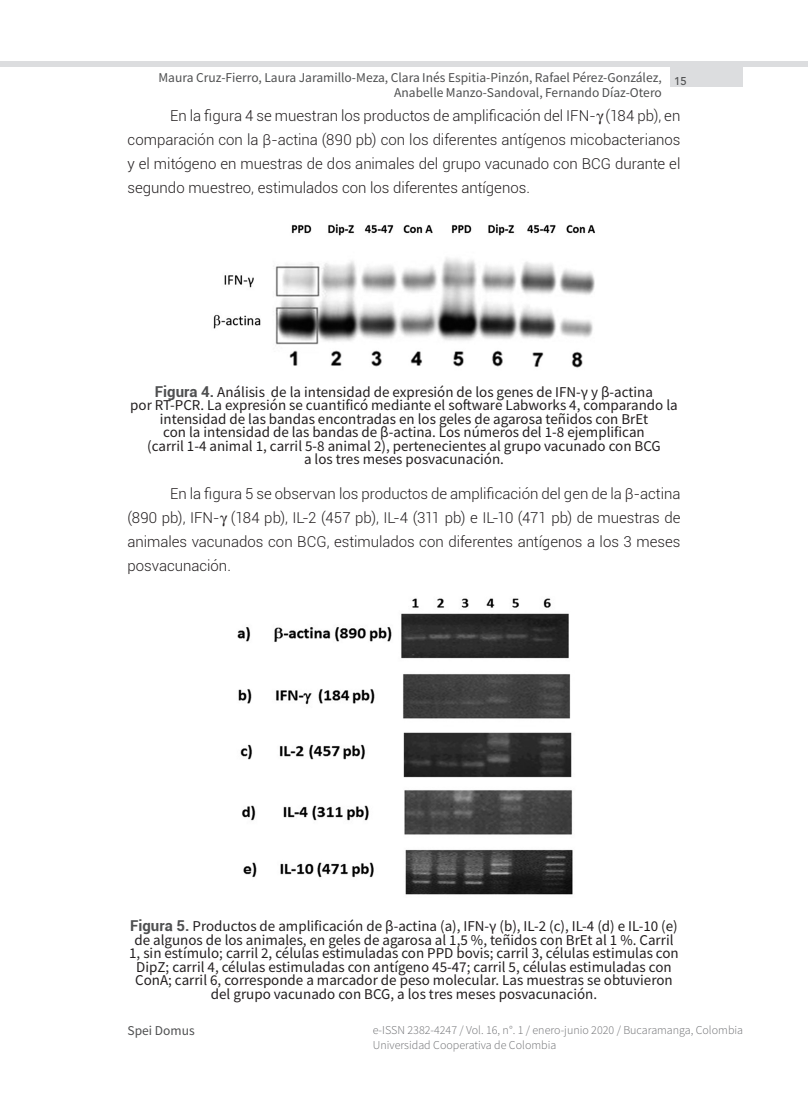
<style>
.page{position:relative;width:808px;height:1106px;background:#fff}
.page>*{position:absolute;margin:0;border:0;box-sizing:border-box;transform-origin:0 0}
.t1{font:15px/13.5px "Source Sans Pro";color:#231f20;text-align:center}
.t2{font:300 15px/24px "Roboto";color:#231f20;text-align:justify}
.t3{font:13.5px/15px "Source Sans Pro";color:#4e4f50}
.t4{font:300 12px/14.4px "Source Sans Pro";color:#6c6d70}
.s1{font-family:"Roboto";font-weight:700;color:#4e4f50}
</style>
<div class="page">
<div style="left:0;top:61px;width:808px;height:6px;background:#dcdddf"></div>
<div style="left:671px;top:63px;width:72px;height:24px;background:#dcdddf"></div>
<img style="left:213px;top:224px;width:382px;height:144px">
<img style="left:237px;top:598px;width:336px;height:297px">
<p class="t3" style="left:394px;top:70px;width:294px;text-indent:-236px">Maura Cruz-Fierro, Laura Jaramillo-Meza, Clara Inés Espitia-Pinzón, Rafael Pérez-González, <sub>15<br></sub>Anabelle Manzo-Sandoval, Fernando Díaz-Otero</p>
<p class="t2" style="left:128px;top:103px;width:554px;text-indent:43px">En la figura 4 se muestran los productos de amplificación del IFN- (184 pb), en comparación con la β-actina (890 pb) con los diferentes antígenos micobacterianos y el mitógeno en muestras de dos animales del grupo vacunado con BCG durante el segundo muestreo, estimulados con los diferentes antígenos.</p>
<p class="t1" style="left:130px;top:385px;width:549px"><span class="s1">Figura 4.</span> Análisis de la intensidad de expresión de los genes de IFN-γ y β-actina<br>por RT-PCR. La expresión se cuantificó mediante el software Labworks 4, comparando la intensidad de las bandas encontradas en los geles de agarosa teñidos con BrEt<br>con la intensidad de las bandas de β-actina. Los números del 1-8 ejemplifican<br>(carril 1-4 animal 1, carril 5-8 animal 2), pertenecientes al grupo vacunado con BCG<br>a los tres meses posvacunación.</p>
<p class="t2" style="left:128px;top:481px;width:554px;text-indent:43px">En la figura 5 se observan los productos de amplificación del gen de la β-actina (890 pb), IFN- (184 pb), IL-2 (457 pb), IL-4 (311 pb) e IL-10 (471 pb) de muestras de animales vacunados con BCG, estimulados con diferentes antígenos a los 3 meses posvacunación.</p>
<p class="t1" style="left:129px;top:919px;width:551px"><span class="s1">Figura 5.</span> Productos de amplificación de β-actina (a), IFN-γ (b), IL-2 (c), IL-4 (d) e IL-10 (e) de algunos de los animales, en geles de agarosa al 1,5 %, teñidos con BrEt al 1 %. Carril 1, sin estímulo; carril 2, células estimuladas con PPD bovis; carril 3, células estimulas con DipZ; carril 4, células estimuladas con antígeno 45-47; carril 5, células estimuladas con ConA; carril 6, corresponde a marcador de peso molecular. Las muestras se obtuvieron del grupo vacunado con BCG, a los tres meses posvacunación.</p>
<p class="t3" style="left:128px;top:1023px;width:69px">Spei Domus</p>
<p class="t4" style="left:373px;top:1023px;width:372px">e-ISSN 2382-4247 / Vol. 16, n°. 1 / enero-junio 2020 / Bucaramanga, Colombia<br>Universidad Cooperativa de Colombia</p>
</div>
